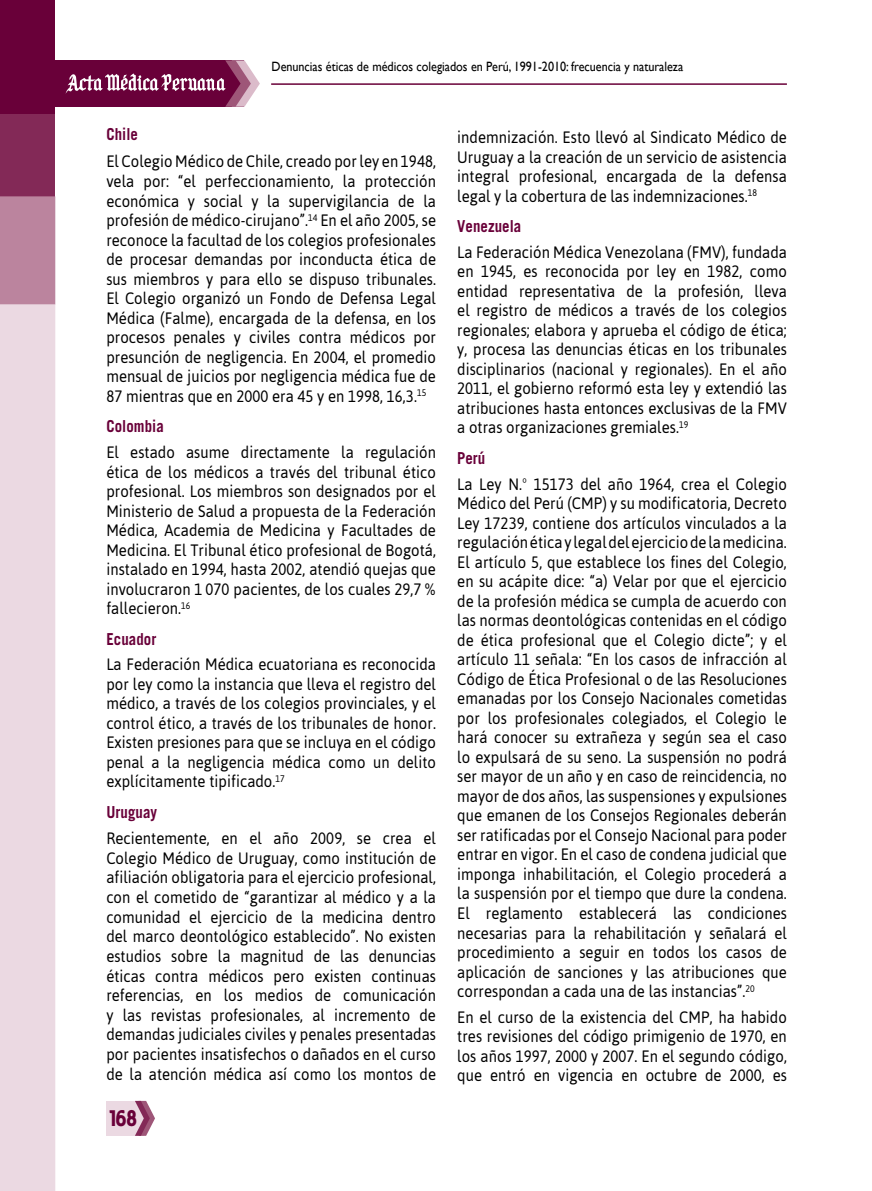
<style>
.page{position:relative;width:872px;height:1191px;background:#fff}
.page>*{position:absolute;margin:0;border:0;box-sizing:border-box;transform-origin:0 0}
.t1{font:22.5px "Milocha";color:#690039;scale:.9 1}
.t2{font:16.5px/19.5px "Asap";letter-spacing:.005em;color:#000;text-align:justify;scale:.9 1}
.t3{font:700 16.5px "Trade Gothic";letter-spacing:.005em;color:#690039;scale:.9 1}
.t4{font:13.5px "Gill Sans";color:#000;scale:.9 1}
</style>
<div class="page">
<div style="left:106px;top:1100px;width:38px;height:35px;background:#ebd9e2"></div>
<svg style="left:135px;top:1100px;width:20px;height:35px"></svg>
<div style="left:0;top:0;width:55px;height:114px;background:#690039"></div>
<div style="left:0;top:114px;width:55px;height:82px;background:#832957"></div>
<div style="left:0;top:196px;width:55px;height:109px;background:#bb849e"></div>
<div style="left:0;top:305px;width:55px;height:886px;background:#ebd9e2"></div>
<div style="left:55px;top:60px;width:189px;height:47px;background:#690039"></div>
<hr style="left:271px;top:83px;width:516px;height:2px;background:#690039">
<svg style="left:65px;top:60px;width:195px;height:47px"></svg>
<p class="t4" style="left:271px;top:58px;width:459px">Denuncias éticas de médicos colegiados en Perú, 1991-2010: frecuencia y naturaleza</p>
<p class="t3" style="left:106px;top:124px;width:37px">Chile</p>
<p class="t2" style="left:106px;top:151px;width:368px">El Colegio Médico de Chile, creado por ley en 1948, vela por: “el perfeccionamiento, la protección económica y social y la supervigilancia de la profesión de médico-cirujano”.<sup>14</sup> En el año 2005, se reconoce la facultad de los colegios profesionales de procesar demandas por inconducta ética de sus miembros y para ello se dispuso tribunales.<br>El Colegio organizó un Fondo de Defensa Legal Médica (Falme), encargada de la defensa, en los procesos penales y civiles contra médicos por presunción de negligencia. En 2004, el promedio mensual de juicios por negligencia médica fue de 87 mientras que en 2000 era 45 y en 1998, 16,3.<sup>15</sup></p>
<p class="t3" style="left:106px;top:416px;width:65px">Colombia</p>
<p class="t2" style="left:106px;top:442px;width:368px">El estado asume directamente la regulación ética de los médicos a través del tribunal ético profesional. Los miembros son designados por el Ministerio de Salud a propuesta de la Federación Médica, Academia de Medicina y Facultades de Medicina. El Tribunal ético profesional de Bogotá, instalado en 1994, hasta 2002, atendió quejas que involucraron 1 070 pacientes, de los cuales 29,7 % fallecieron.<sup>16</sup></p>
<p class="t3" style="left:106px;top:628px;width:57px">Ecuador</p>
<p class="t2" style="left:106px;top:654px;width:368px">La Federación Médica ecuatoriana es reconocida por ley como la instancia que lleva el registro del médico, a través de los colegios provinciales, y el control ético, a través de los tribunales de honor.<br>Existen presiones para que se incluya en el código penal a la negligencia médica como un delito explícitamente tipificado.<sup>17</sup></p>
<p class="t3" style="left:106px;top:802px;width:58px">Uruguay</p>
<p class="t2" style="left:106px;top:828px;width:368px">Recientemente, en el año 2009, se crea el Colegio Médico de Uruguay, como institución de afiliación obligatoria para el ejercicio profesional, con el cometido de “garantizar al médico y a la comunidad el ejercicio de la medicina dentro del marco deontológico establecido”. No existen estudios sobre la magnitud de las denuncias éticas contra médicos pero existen continuas referencias, en los medios de comunicación y las revistas profesionales, al incremento de demandas judiciales civiles y penales presentadas por pacientes insatisfechos o dañados en el curso de la atención médica así como los montos de</p>
<h1 class="t1" style="left:109px;top:1105px;width:32px">168</h1>
<p class="t2" style="left:457px;top:127px;width:368px">indemnización. Esto llevó al Sindicato Médico de Uruguay a la creación de un servicio de asistencia integral profesional, encargada de la defensa legal y la cobertura de las indemnizaciones.<sup>18</sup></p>
<p class="t3" style="left:457px;top:216px;width:73px">Venezuela</p>
<p class="t2" style="left:457px;top:242px;width:368px">La Federación Médica Venezolana (FMV), fundada en 1945, es reconocida por ley en 1982, como entidad representativa de la profesión, lleva el registro de médicos a través de los colegios regionales; elabora y aprueba el código de ética; y, procesa las denuncias éticas en los tribunales disciplinarios (nacional y regionales). En el año 2011, el gobierno reformó esta ley y extendió las atribuciones hasta entonces exclusivas de la FMV a otras organizaciones gremiales.<sup>19</sup></p>
<p class="t3" style="left:457px;top:448px;width:33px">Perú</p>
<p class="t2" style="left:457px;top:474px;width:368px">La Ley N.º 15173 del año 1964, crea el Colegio Médico del Perú (CMP) y su modificatoria, Decreto Ley 17239, contiene dos artículos vinculados a la regulación ética y legal del ejercicio de la medicina.<br>El artículo 5, que establece los fines del Colegio, en su acápite dice: “a) Velar por que el ejercicio de la profesión médica se cumpla de acuerdo con las normas deontológicas contenidas en el código de ética profesional que el Colegio dicte”; y el artículo 11 señala: “En los casos de infracción al Código de Ética Profesional o de las Resoluciones emanadas por los Consejo Nacionales cometidas por los profesionales colegiados, el Colegio le hará conocer su extrañeza y según sea el caso lo expulsará de su seno. La suspensión no podrá ser mayor de un año y en caso de reincidencia, no mayor de dos años, las suspensiones y expulsiones que emanen de los Consejos Regionales deberán ser ratificadas por el Consejo Nacional para poder entrar en vigor. En el caso de condena judicial que imponga inhabilitación, el Colegio procederá a la suspensión por el tiempo que dure la condena.<br>El reglamento establecerá las condiciones necesarias para la rehabilitación y señalará el procedimiento a seguir en todos los casos de aplicación de sanciones y las atribuciones que correspondan a cada una de las instancias”.<sup>20</sup></p>
<p class="t2" style="left:457px;top:1007px;width:368px">En el curso de la existencia del CMP, ha habido tres revisiones del código primigenio de 1970, en los años 1997, 2000 y 2007. En el segundo código, que entró en vigencia en octubre de 2000, es</p>
</div>
